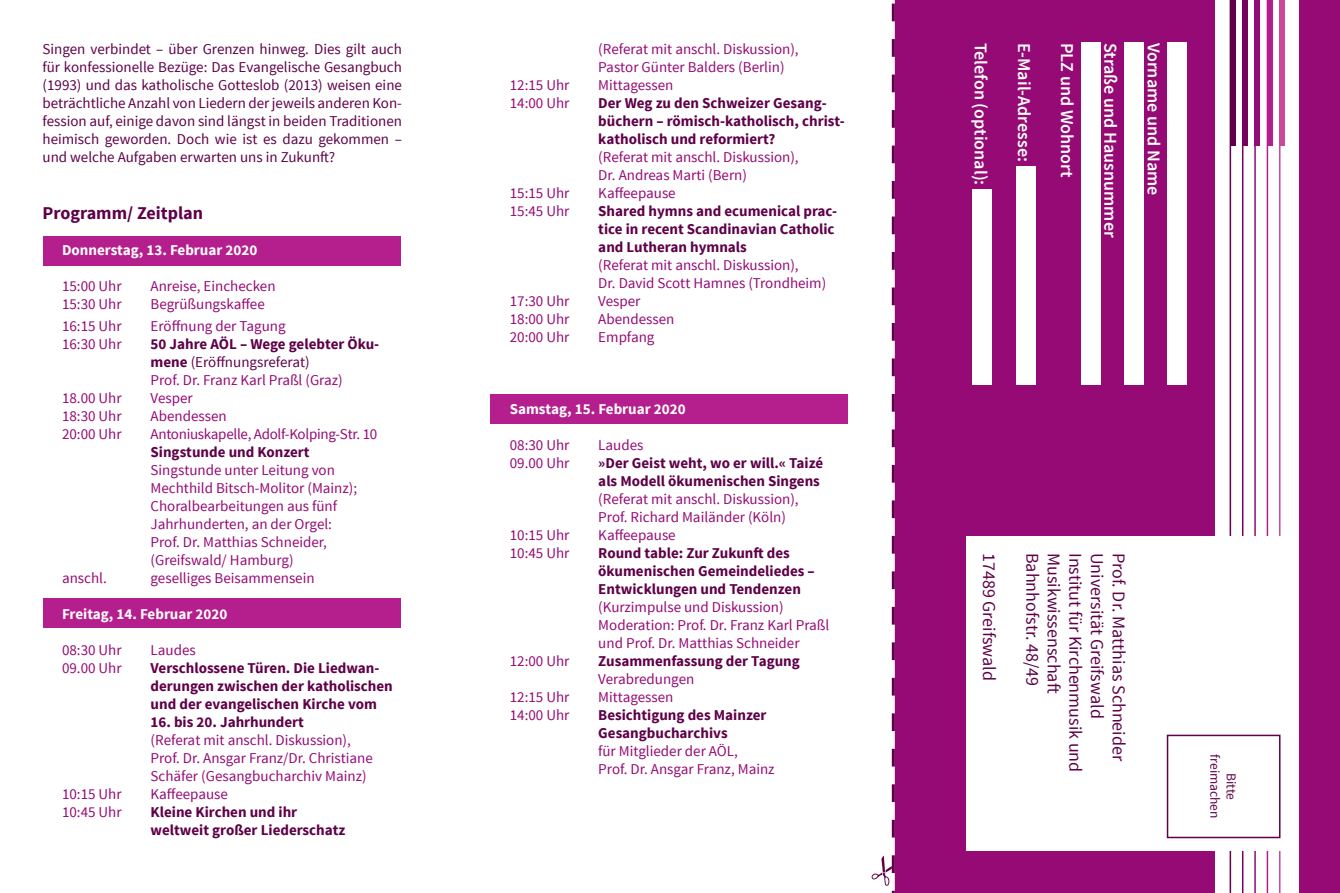
<style>
.page{position:relative;width:1340px;height:893px;background:#fff}
.page>*{position:absolute;margin:0;border:0;box-sizing:border-box;transform-origin:0 0}
.t1{font:18px "Source Sans Pro";color:#5f0048}
.t2{font:600 18px "Source Sans Pro";color:#fff}
.t3{font:700 18px "Source Sans Pro";color:#5f0048}
.t4{font:15px/18px "Source Sans Pro";color:#950a75}
.t5{font:700 15px/18px "Source Sans Pro";color:#5f0048}
.t6{font:15px/18px "Source Sans Pro";color:#5f0048;text-align:justify}
.t7{font:700 15px "Source Sans Pro";color:#fff}
.t8{font:15px "Source Sans Pro";letter-spacing:-.02em;color:#950a75}
.t9{font:13.5px "Source Sans Pro";color:#5f0048}
.s1{font-weight:700}
</style>
<div class="page">
<div style="left:43px;top:236px;width:358px;height:30px;background:#b41e8d"></div>
<div style="left:43px;top:598px;width:358px;height:30px;background:#b41e8d"></div>
<div style="left:490px;top:394px;width:358px;height:29px;background:#b41e8d"></div>
<div style="left:894px;top:0;width:445px;height:893px;background:#950a75"></div>
<div style="left:1167px;top:42px;width:19px;height:342px;background:#fff"></div>
<div style="left:1124px;top:42px;width:19px;height:342px;background:#fff"></div>
<div style="left:1081px;top:42px;width:19px;height:342px;background:#fff"></div>
<div style="left:1016px;top:166px;width:19px;height:218px;background:#fff"></div>
<div style="left:972px;top:189px;width:19px;height:195px;background:#fff"></div>
<div style="left:1215px;top:0;width:83px;height:893px;background:#fff"></div>
<div style="left:1279px;top:0;width:5px;height:145px;background:#c9489a"></div>
<hr style="left:1278px;top:0;width:2px;height:893px;background:#c9489a">
<div style="left:1266px;top:0;width:6px;height:145px;background:#b41e8d"></div>
<hr style="left:1266px;top:0;width:2px;height:893px;background:#b41e8d">
<div style="left:1254px;top:0;width:5px;height:145px;background:#950a75"></div>
<hr style="left:1254px;top:0;width:1px;height:893px;background:#950a75">
<div style="left:1242px;top:0;width:5px;height:145px;background:#79015e"></div>
<hr style="left:1241px;top:0;width:2px;height:893px;background:#79015e">
<div style="left:1229px;top:0;width:6px;height:145px;background:#5f0048"></div>
<hr style="left:1229px;top:0;width:2px;height:893px;background:#5f0048">
<div style="left:1120px;top:536px;width:178px;height:314px;background:#fff"></div>
<div style="left:1166px;top:735px;width:114px;height:103px;border:2px solid #5f0048"></div>
<div style="left:965px;top:536px;width:178px;height:314px;background:#fff"></div>
<svg style="left:871px;top:3px;width:23px;height:890px"></svg>
<p class="t6" style="left:43px;top:40px;width:361px">Singen verbindet – über Grenzen hinweg. Dies gilt auch für konfessionelle Bezüge: Das Evangelische Gesangbuch (1993) und das katholische Gotteslob (2013) weisen eine beträchtliche Anzahl von Liedern der jeweils anderen Kon&shy;fession auf, einige davon sind längst in beiden Traditionen heimisch geworden. Doch wie ist es dazu gekommen – und welche Aufgaben erwarten uns in Zukunft?</p>
<p class="t3" style="left:43px;top:202px;width:162px">Programm/ Zeitplan</p>
<p class="t7" style="left:62px;top:241px;width:197px">Donnerstag, 13. Februar 2020</p>
<p class="t4" style="left:62px;top:278px;width:61px">15:00 Uhr</p>
<p class="t4" style="left:151px;top:278px;width:126px">Anreise, Einchecken</p>
<p class="t4" style="left:62px;top:296px;width:61px">15:30 Uhr</p>
<p class="t4" style="left:151px;top:296px;width:116px">Begrüßungskaffee</p>
<p class="t4" style="left:62px;top:317px;width:61px">16:15 Uhr</p>
<p class="t4" style="left:151px;top:317px;width:136px">Eröffnung der Tagung</p>
<p class="t4" style="left:62px;top:335px;width:61px">16:30 Uhr</p>
<p class="t5" style="left:151px;top:336px;width:230px">50 Jahre AÖL – Wege gelebter Öku-</p>
<p class="t6" style="left:151px;top:353px;width:161px"><span class="s1">mene</span> (Eröffnungsreferat)</p>
<p class="t4" style="left:151px;top:371px;width:194px">Prof. Dr. Franz Karl Praßl (Graz)</p>
<p class="t4" style="left:62px;top:389px;width:61px">18.00 Uhr</p>
<p class="t4" style="left:151px;top:389px;width:44px">Vesper</p>
<p class="t4" style="left:62px;top:407px;width:61px">18:30 Uhr</p>
<p class="t4" style="left:151px;top:407px;width:78px">Abendessen</p>
<p class="t4" style="left:62px;top:425px;width:61px">20:00 Uhr</p>
<p class="t8" style="left:151px;top:425px;width:228px">Antoniuskapelle, Adolf-Kolping-Str. 10</p>
<p class="t5" style="left:151px;top:444px;width:160px">Singstunde und Konzert</p>
<p class="t4" style="left:151px;top:461px;width:186px">Singstunde unter Leitung von</p>
<p class="t4" style="left:151px;top:479px;width:208px">Mechthild Bitsch-Molitor (Mainz);</p>
<p class="t4" style="left:151px;top:497px;width:188px">Choralbearbeitungen aus fünf<br>Jahrhunderten, an der Orgel:</p>
<p class="t4" style="left:151px;top:533px;width:178px">Prof. Dr. Matthias Schneider,</p>
<p class="t4" style="left:151px;top:551px;width:145px">(Greifswald/ Hamburg)</p>
<p class="t4" style="left:62px;top:569px;width:46px">anschl.</p>
<p class="t4" style="left:151px;top:569px;width:166px">geselliges Beisammensein</p>
<p class="t7" style="left:62px;top:604px;width:167px">Freitag, 14. Februar 2020</p>
<p class="t4" style="left:62px;top:641px;width:61px">08:30 Uhr</p>
<p class="t4" style="left:151px;top:641px;width:47px">Laudes</p>
<p class="t4" style="left:62px;top:659px;width:61px">09.00 Uhr</p>
<p class="t5" style="left:151px;top:660px;width:230px">Verschlossene Türen. Die Liedwan-</p>
<p class="t5" style="left:151px;top:678px;width:244px">derungen zwischen der katholischen</p>
<p class="t5" style="left:151px;top:696px;width:228px">und der evangelischen Kirche vom</p>
<p class="t5" style="left:151px;top:714px;width:155px">16. bis 20. Jahrhundert</p>
<p class="t4" style="left:151px;top:731px;width:202px">(Referat mit anschl. Diskussion),</p>
<p class="t4" style="left:151px;top:749px;width:224px">Prof. Dr. Ansgar Franz/Dr. Christiane<br>Schäfer (Gesangbucharchiv Mainz)</p>
<p class="t4" style="left:62px;top:785px;width:61px">10:15 Uhr</p>
<p class="t4" style="left:151px;top:785px;width:79px">Kaffeepause</p>
<p class="t4" style="left:62px;top:803px;width:61px">10:45 Uhr</p>
<p class="t5" style="left:151px;top:804px;width:148px">Kleine Kirchen und ihr</p>
<p class="t5" style="left:151px;top:822px;width:196px">weltweit großer Liederschatz</p>
<p class="t4" style="left:598px;top:40px;width:202px">(Referat mit anschl. Diskussion),</p>
<p class="t4" style="left:598px;top:58px;width:188px">Pastor Günter Balders (Berlin)</p>
<p class="t4" style="left:510px;top:76px;width:61px">12:15 Uhr</p>
<p class="t4" style="left:598px;top:76px;width:77px">Mittagessen</p>
<p class="t4" style="left:510px;top:94px;width:61px">14:00 Uhr</p>
<p class="t5" style="left:598px;top:94px;width:230px">Der Weg zu den Schweizer Gesang-</p>
<p class="t5" style="left:598px;top:112px;width:248px">büchern – römisch-katholisch, christ-</p>
<p class="t5" style="left:598px;top:130px;width:178px">katholisch und reformiert?</p>
<p class="t4" style="left:598px;top:148px;width:202px">(Referat mit anschl. Diskussion),</p>
<p class="t4" style="left:598px;top:166px;width:150px">Dr. Andreas Marti (Bern)</p>
<p class="t4" style="left:510px;top:184px;width:61px">15:15 Uhr</p>
<p class="t4" style="left:598px;top:184px;width:79px">Kaffeepause</p>
<p class="t4" style="left:510px;top:202px;width:61px">15:45 Uhr</p>
<p class="t5" style="left:598px;top:202px;width:240px">Shared hymns and ecumenical prac-</p>
<p class="t5" style="left:598px;top:220px;width:238px">tice in recent Scandinavian Catholic</p>
<p class="t5" style="left:598px;top:238px;width:150px">and Lutheran hymnals</p>
<p class="t4" style="left:598px;top:256px;width:202px">(Referat mit anschl. Diskussion),</p>
<p class="t4" style="left:598px;top:274px;width:229px">Dr. David Scott Hamnes (Trondheim)</p>
<p class="t4" style="left:510px;top:292px;width:61px">17:30 Uhr</p>
<p class="t4" style="left:598px;top:292px;width:44px">Vesper</p>
<p class="t4" style="left:510px;top:310px;width:61px">18:00 Uhr</p>
<p class="t4" style="left:598px;top:310px;width:78px">Abendessen</p>
<p class="t4" style="left:510px;top:328px;width:61px">20:00 Uhr</p>
<p class="t4" style="left:598px;top:328px;width:58px">Empfang</p>
<p class="t7" style="left:510px;top:399px;width:177px">Samstag, 15. Februar 2020</p>
<p class="t4" style="left:510px;top:436px;width:61px">08:30 Uhr</p>
<p class="t4" style="left:598px;top:436px;width:47px">Laudes</p>
<p class="t4" style="left:510px;top:454px;width:61px">09.00 Uhr</p>
<p class="t5" style="left:598px;top:454px;width:226px">»Der Geist weht, wo er will.« Taizé</p>
<p class="t5" style="left:598px;top:472px;width:223px">als Modell ökumenischen Singens</p>
<p class="t4" style="left:598px;top:490px;width:202px">(Referat mit anschl. Diskussion),</p>
<p class="t4" style="left:598px;top:508px;width:189px">Prof. Richard Mailänder (Köln)</p>
<p class="t4" style="left:510px;top:526px;width:61px">10:15 Uhr</p>
<p class="t4" style="left:598px;top:526px;width:79px">Kaffeepause</p>
<p class="t4" style="left:510px;top:544px;width:61px">10:45 Uhr</p>
<p class="t5" style="left:598px;top:544px;width:218px">Round table: Zur Zukunft des ökumenischen Gemeindeliedes –</p>
<p class="t5" style="left:598px;top:580px;width:204px">Entwicklungen und Tendenzen</p>
<p class="t4" style="left:598px;top:598px;width:187px">(Kurzimpulse und Diskussion)</p>
<p class="t4" style="left:598px;top:616px;width:232px">Moderation: Prof. Dr. Franz Karl Praßl und Prof. Dr. Matthias Schneider</p>
<p class="t4" style="left:510px;top:652px;width:61px">12:00 Uhr</p>
<p class="t5" style="left:598px;top:652px;width:203px">Zusammenfassung der Tagung</p>
<p class="t4" style="left:598px;top:670px;width:97px">Verabredungen</p>
<p class="t4" style="left:510px;top:688px;width:61px">12:15 Uhr</p>
<p class="t4" style="left:598px;top:688px;width:77px">Mittagessen</p>
<p class="t4" style="left:510px;top:706px;width:61px">14:00 Uhr</p>
<p class="t5" style="left:598px;top:706px;width:170px">Besichtigung des Mainzer</p>
<p class="t5" style="left:598px;top:724px;width:131px">Gesangbucharchivs</p>
<p class="t4" style="left:598px;top:742px;width:141px">für Mitglieder der AÖL,</p>
<p class="t4" style="left:598px;top:760px;width:178px">Prof. Dr. Ansgar Franz, Mainz</p>
<p class="t2" style="left:992px;top:43px;width:144px;rotate:90deg">Telefon (optional):</p>
<p class="t2" style="left:1035px;top:43px;width:121px;rotate:90deg">E-Mail-Adresse:</p>
<p class="t2" style="left:1078px;top:43px;width:136px;rotate:90deg">PLZ und Wohnort</p>
<p class="t2" style="left:1121px;top:43px;width:196px;rotate:90deg">Straße und Hausnummer</p>
<p class="t2" style="left:1165px;top:43px;width:154px;rotate:90deg">Vorname und Name</p>
<p class="t1" style="left:1000px;top:553px;width:130px;rotate:90deg">17489 Greifswald</p>
<p class="t1" style="left:1043px;top:553px;width:135px;rotate:90deg">Bahnhofstr. 48/49</p>
<p class="t1" style="left:1065px;top:553px;width:142px;rotate:90deg">Musikwissenschaft</p>
<p class="t1" style="left:1086px;top:553px;width:221px;rotate:90deg">Institut für Kirchenmusik und</p>
<p class="t1" style="left:1108px;top:553px;width:167px;rotate:90deg">Universität Greifswald</p>
<p class="t1" style="left:1129px;top:553px;width:210px;rotate:90deg">Prof. Dr. Matthias Schneider</p>
<p class="t9" style="left:1223px;top:754px;width:66px;rotate:90deg">freimachen</p>
<p class="t9" style="left:1239px;top:773px;width:28px;rotate:90deg">Bitte</p>
</div>
